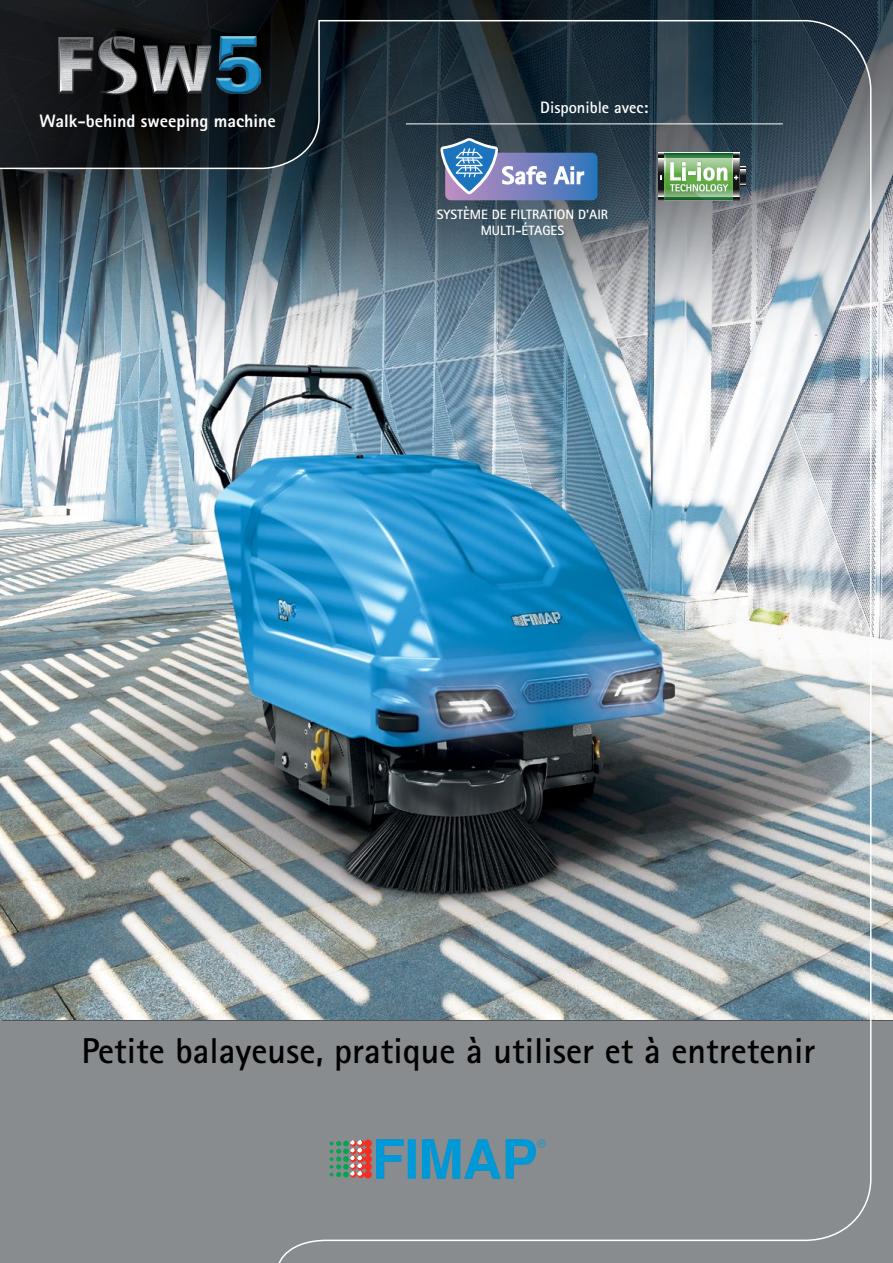
<style>
.page{position:relative;width:893px;height:1263px;background:#fff}
.page>*{position:absolute;margin:0;border:0;box-sizing:border-box;transform-origin:0 0}
.t1{font:700 36px "Rotis Sans Serif Pro";color:#000}
.t2{font:800 18px "Rotis Sans Serif Pro";color:#fff}
.t3{font:700 16.5px "Rotis Sans Serif Pro";color:#fff}
.t4{font:700 13.5px/16.2px "Rotis Sans Serif Pro";color:#fff;text-align:center}
</style>
<div class="page">
<img style="left:0;top:0;width:893px;height:1020px">
<img style="left:237px;top:37px;width:24px;height:57px">
<img style="left:54px;top:26px;width:183px;height:85px">
<svg style="left:440px;top:138px;width:158px;height:62px;background:#6881ad"></svg>
<svg style="left:659px;top:153px;width:87px;height:48px;background:#7ca378"></svg>
<div style="left:0;top:1020px;width:276px;height:243px;background:#888c8e"></div>
<div style="left:276px;top:1019px;width:617px;height:244px;background:#888c8e"></div>
<hr style="left:406px;top:124px;width:377px;height:1px;background:#fff">
<p class="t2" style="left:39px;top:110px;width:238px">Walk-behind sweeping machine</p>
<p class="t3" style="left:540px;top:97px;width:110px">Disponible avec:</p>
<p class="t4" style="left:437px;top:206px;width:173px">SYSTÈME DE FILTRATION D’AIR<br>MULTI-ÉTAGES</p>
<p class="t1" style="left:82px;top:1028px;width:735px">Petite balayeuse, pratique à utiliser et à entretenir</p>
</div>
